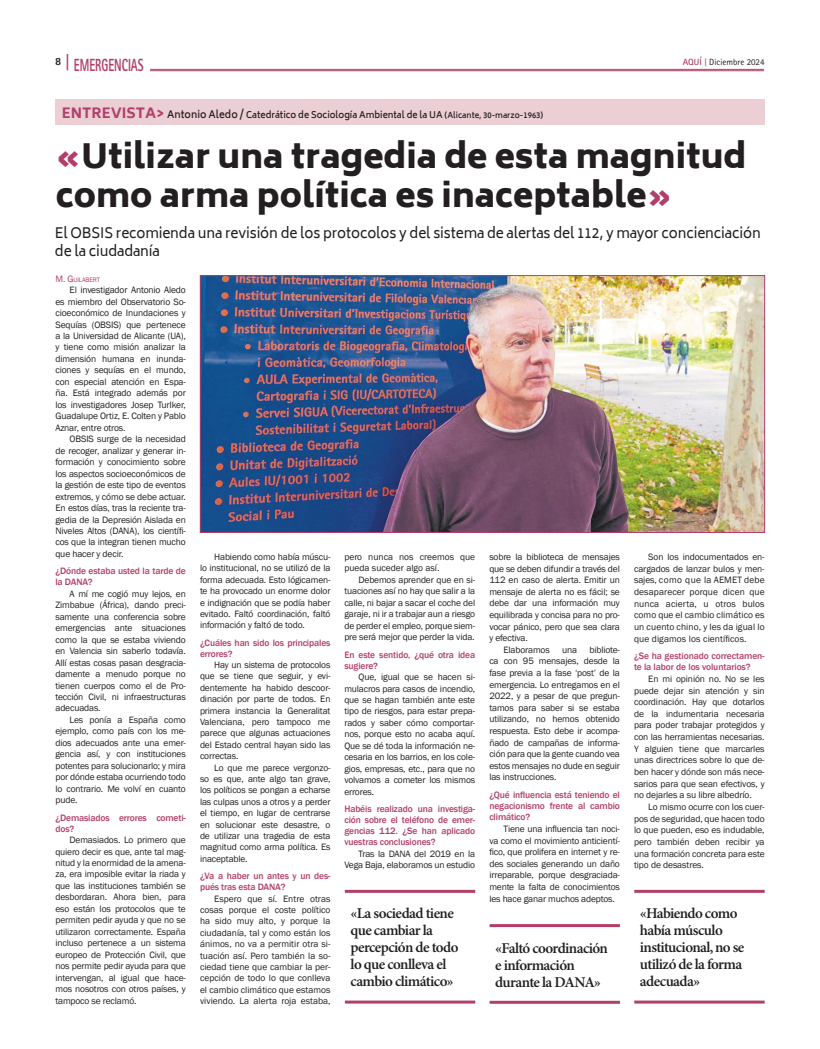
<style>
.page{position:relative;width:820px;height:1049px;background:#fff}
.page>*{position:absolute;margin:0;border:0;box-sizing:border-box;transform-origin:0 0}
.t1{font:900 33px/39.6px "Biryani";color:#231f20}
.t2{font:800 17.6px "Rotis Sans Serif Std";color:#b23f6a;scale:.64 1}
.t3{font:600 15px/17px "Minion Pro";letter-spacing:-.04em;color:#231f20}
.t4{font:14px/18px "Biryani";letter-spacing:-.01em;color:#231f20}
.t5{font:800 11px "Rotis Sans Serif Std";color:#231f20}
.t6{font:9.5px/11.5px "Franklin Gothic";letter-spacing:-.015em;color:#231f20;text-align:justify}
.t7{font:500 9.5px/11.1px "Franklin Gothic";letter-spacing:-.015em;color:#b23f6a}
.t8{font:600 9px "Biryani";color:#231f20}
.t9{font:9px "Rotis Sans Serif Std";color:#231f20}
.t10{font:6.7px "Franklin Gothic";letter-spacing:-.02em;color:#b23f6a}
.s1{font-size:18.2px}
.s2{font-weight:700;color:#b23f6a}
.s3{font-family:"Rotis Serif Std";font-weight:700;color:#b23f6a}
.s4{font-weight:800;font-size:14px;color:#b23f6a}
.s5{font-size:10px}
.s6{font-size:8px}
.s7{color:#b23f6a}
.s8{font-size:9.5px}
</style>
<div class="page">
<img style="left:202px;top:277px;width:560px;height:254px">
<div style="left:200px;top:275px;width:564px;height:258px;border:1px solid #b23f6a"></div>
<hr style="left:150px;top:69px;width:613px;height:1px;background:#b23f6a">
<hr style="left:150px;top:71px;width:613px;height:1px;background:#b23f6a">
<hr style="left:345px;top:890px;width:130px;height:3px;background:#b23f6a">
<hr style="left:345px;top:1000px;width:130px;height:3px;background:#b23f6a">
<hr style="left:634px;top:890px;width:130px;height:3px;background:#b23f6a">
<hr style="left:634px;top:1000px;width:130px;height:3px;background:#b23f6a">
<hr style="left:489px;top:924px;width:130px;height:3px;background:#b23f6a">
<hr style="left:489px;top:1001px;width:130px;height:3px;background:#b23f6a">
<div style="left:55px;top:99px;width:709px;height:26px;background:#eccfd5"></div>
<h2 class="t2" style="left:66px;top:54px;width:123px"><span class="s1">|</span> EMERGENCIAS</h2>
<p class="t5" style="left:55px;top:54px;width:8px">8</p>
<p class="t9" style="left:682px;top:57px;width:83px"><span class="s2">AQUÍ</span> <span class="s3">|</span> Diciembre 2024</p>
<p class="t8" style="left:62px;top:109px;width:483px"><span class="s4">ENTREVISTA&gt;</span> <span class="s5">Antonio Aledo /</span> Catedrático de Sociología Ambiental de la UA <span class="s6">(Alicante, 30-marzo-1963)</span></p>
<h1 class="t1" style="left:56px;top:137px;width:691px"><span class="s7">«</span>Utilizar una tragedia de esta magnitud como arma política es inaceptable<span class="s7">»</span></h1>
<h3 class="t4" style="left:55px;top:224px;width:707px">El OBSIS recomienda una revisión de los protocolos y del sistema de alertas del 112, y mayor concienciación de la ciudadanía</h3>
<p class="t10" style="left:55px;top:275px;width:46px"><span class="s8">M. G</span>UILABERT</p>
<p class="t6" style="left:55px;top:284px;width:132px;text-indent:14px">El investigador Antonio Aledo es miembro del Observatorio So&shy;cioeconómico de Inundaciones y Sequías (OBSIS) que pertenece a la Universidad de Alicante (UA), y tiene como misión analizar la dimensión humana en inunda&shy;ciones y sequías en el mundo, con especial atención en Espa&shy;ña. Está integrado además por los investigadores Josep TurIker, Guadalupe Ortiz, E. Colten y Pablo Aznar, entre otros.</p>
<p class="t6" style="left:55px;top:433px;width:132px;text-indent:14px">OBSIS surge de la necesidad de recoger, analizar y generar in&shy;formación y conocimiento sobre los aspectos socioeconómicos de la gestión de este tipo de eventos extremos, y cómo se debe actuar.<br>En estos días, tras la reciente tra&shy;gedia de la Depresión Aislada en Niveles Altos (DANA), los científi&shy;cos que la integran tienen mucho que hacer y decir.</p>
<p class="t7" style="left:55px;top:566px;width:132px">¿Dónde estaba usted la tarde de la DANA?</p>
<p class="t6" style="left:55px;top:588px;width:132px;text-indent:14px">A mí me cogió muy lejos, en Zimbabue (África), dando preci&shy;samente una conferencia sobre emergencias ante situaciones como la que se estaba viviendo en Valencia sin saberlo todavía.<br>Allí estas cosas pasan desgracia&shy;damente a menudo porque no tienen cuerpos como el de Pro&shy;tección Civil, ni infraestructuras adecuadas.</p>
<p class="t6" style="left:55px;top:714px;width:132px;text-indent:14px">Les ponía a España como ejemplo, como país con los me&shy;dios adecuados ante una emer&shy;gencia así, y con instituciones potentes para solucionarlo; y mira por dónde estaba ocurriendo todo lo contrario. Me volví en cuanto pude.</p>
<p class="t7" style="left:55px;top:812px;width:132px">¿Demasiados errores cometi&shy;dos?</p>
<p class="t6" style="left:55px;top:834px;width:132px;text-indent:14px">Demasiados. Lo primero que quiero decir es que, ante tal mag&shy;nitud y la enormidad de la amena&shy;za, era imposible evitar la riada y que las instituciones también se desbordaran. Ahora bien, para eso están los protocolos que te permiten pedir ayuda y que no se utilizaron correctamente. España incluso pertenece a un sistema europeo de Protección Civil, que nos permite pedir ayuda para que intervengan, al igual que hace&shy;mos nosotros con otros países, y tampoco se reclamó.</p>
<p class="t6" style="left:200px;top:551px;width:132px;text-indent:14px">Habiendo como había múscu&shy;lo institucional, no se utilizó de la forma adecuada. Esto lógicamen&shy;te ha provocado un enorme dolor e indignación que se podía haber evitado. Faltó coordinación, faltó información y faltó de todo.</p>
<p class="t7" style="left:200px;top:637px;width:132px">¿Cuáles han sido los principales errores?</p>
<p class="t6" style="left:200px;top:659px;width:132px;text-indent:14px">Hay un sistema de protocolos que se tiene que seguir, y evi&shy;dentemente ha habido descoor&shy;dinación por parte de todos. En primera instancia la Generalitat Valenciana, pero tampoco me parece que algunas actuaciones del Estado central hayan sido las correctas.</p>
<p class="t6" style="left:200px;top:762px;width:132px;text-indent:14px">Lo que me parece vergonzo&shy;so es que, ante algo tan grave, los políticos se pongan a echarse las culpas unos a otros y a perder el tiempo, en lugar de centrarse en solucionar este desastre, o de utilizar una tragedia de esta magnitud como arma política. Es inaceptable.</p>
<p class="t7" style="left:200px;top:870px;width:132px">¿Va a haber un antes y un des&shy;pués tras esta DANA?</p>
<p class="t6" style="left:200px;top:893px;width:132px;text-indent:14px">Espero que sí. Entre otras cosas porque el coste político ha sido muy alto, y porque la ciudadanía, tal y como están los ánimos, no va a permitir otra si&shy;tuación así. Pero también la so&shy;ciedad tiene que cambiar la per&shy;cepción de todo lo que conlleva el cambio climático que estamos viviendo. La alerta roja estaba,</p>
<p class="t6" style="left:344px;top:551px;width:132px">pero nunca nos creemos que pueda suceder algo así.</p>
<p class="t6" style="left:344px;top:574px;width:132px;text-indent:14px">Debemos aprender que en si&shy;tuaciones así no hay que salir a la calle, ni bajar a sacar el coche del garaje, ni ir a trabajar aun a riesgo de perder el empleo, porque siem&shy;pre será mejor que perder la vida.</p>
<p class="t7" style="left:344px;top:649px;width:132px">En este sentido, ¿qué otra idea sugiere?</p>
<p class="t6" style="left:344px;top:671px;width:132px;text-indent:14px">Que, igual que se hacen si&shy;mulacros para casos de incendio, que se hagan también ante este tipo de riesgos, para estar prepa&shy;rados y saber cómo comportar&shy;nos, porque esto no acaba aquí.<br>Que se dé toda la información ne&shy;cesaria en los barrios, en los cole&shy;gios, empresas, etc., para que no volvamos a cometer los mismos errores.</p>
<p class="t7" style="left:344px;top:803px;width:132px;text-align:justify">Habéis realizado una investiga&shy;ción sobre el teléfono de emer&shy;gencias 112. ¿Se han aplicado vuestras conclusiones?</p>
<p class="t6" style="left:344px;top:848px;width:132px;text-align:right">Tras la DANA del 2019 en la<br>Vega Baja, elaboramos un estudio</p>
<p class="t6" style="left:489px;top:551px;width:132px">sobre la biblioteca de mensajes</p>
<p class="t6" style="left:489px;top:563px;width:132px">que se deben difundir a través del</p>
<p class="t6" style="left:489px;top:574px;width:132px">112 en caso de alerta. Emitir un</p>
<p class="t6" style="left:489px;top:586px;width:132px">mensaje de alerta no es fácil; se</p>
<p class="t6" style="left:489px;top:598px;width:132px">debe dar una información muy</p>
<p class="t6" style="left:489px;top:609px;width:132px">equilibrada y concisa para no pro-</p>
<p class="t6" style="left:489px;top:621px;width:132px">vocar pánico, pero que sea clara</p>
<p class="t6" style="left:489px;top:632px;width:40px">y efectiva.</p>
<p class="t6" style="left:503px;top:644px;width:48px">Elaboramos</p>
<p class="t6" style="left:562px;top:644px;width:16px">una</p>
<p class="t6" style="left:489px;top:644px;width:132px;text-indent:100px">bibliote&shy;ca con 95 mensajes, desde la fase previa a la fase ‘post’ de la emergencia. Lo entregamos en el 2022, y a pesar de que pregun&shy;tamos para saber si se estaba utilizando, no hemos obtenido respuesta. Esto debe ir acompa&shy;ñado de campañas de informa&shy;ción para que la gente cuando vea estos mensajes no dude en seguir las instrucciones.</p>
<p class="t7" style="left:489px;top:789px;width:132px;text-align:justify">¿Qué influencia está teniendo el negacionismo frente al cambio climático?</p>
<p class="t6" style="left:489px;top:823px;width:132px;text-indent:14px">Tiene una influencia tan noci&shy;va como el movimiento anticientí&shy;fico, que prolifera en internet y re&shy;des sociales generando un daño irreparable, porque desgraciada&shy;mente la falta de conocimientos les hace ganar muchos adeptos.</p>
<p class="t6" style="left:633px;top:551px;width:132px;text-indent:14px">Son los indocumentados en&shy;cargados de lanzar bulos y men&shy;sajes, como que la AEMET debe desaparecer porque dicen que nunca acierta, u otros bulos como que el cambio climático es un cuento chino, y les da igual lo que digamos los científicos.</p>
<p class="t7" style="left:633px;top:650px;width:132px">¿Se ha gestionado correctamen&shy;te la labor de los voluntarios?</p>
<p class="t6" style="left:633px;top:673px;width:132px;text-indent:14px">En mi opinión no. No se les puede dejar sin atención y sin coordinación. Hay que dotarlos de la indumentaria necesaria para poder trabajar protegidos y con las herramientas necesarias.<br>Y alguien tiene que marcarles unas directrices sobre lo que de&shy;ben hacer y dónde son más nece&shy;sarios para que sean efectivos, y no dejarles a su libre albedrío.</p>
<p class="t6" style="left:633px;top:801px;width:132px;text-indent:14px">Lo mismo ocurre con los cuer&shy;pos de seguridad, que hacen todo lo que pueden, eso es indudable, pero también deben recibir ya una formación concreta para este tipo de desastres.</p>
<h3 class="t3" style="left:350px;top:906px;width:109px">«La sociedad tiene que cambiar la percepción de todo lo que conlleva el cambio climático»</h3>
<h3 class="t3" style="left:639px;top:906px;width:106px">«Habiendo como había músculo institucional, no se utilizó de la forma adecuada»</h3>
<h3 class="t3" style="left:495px;top:940px;width:114px">«Faltó coordinación e información durante la DANA»</h3>
</div>
